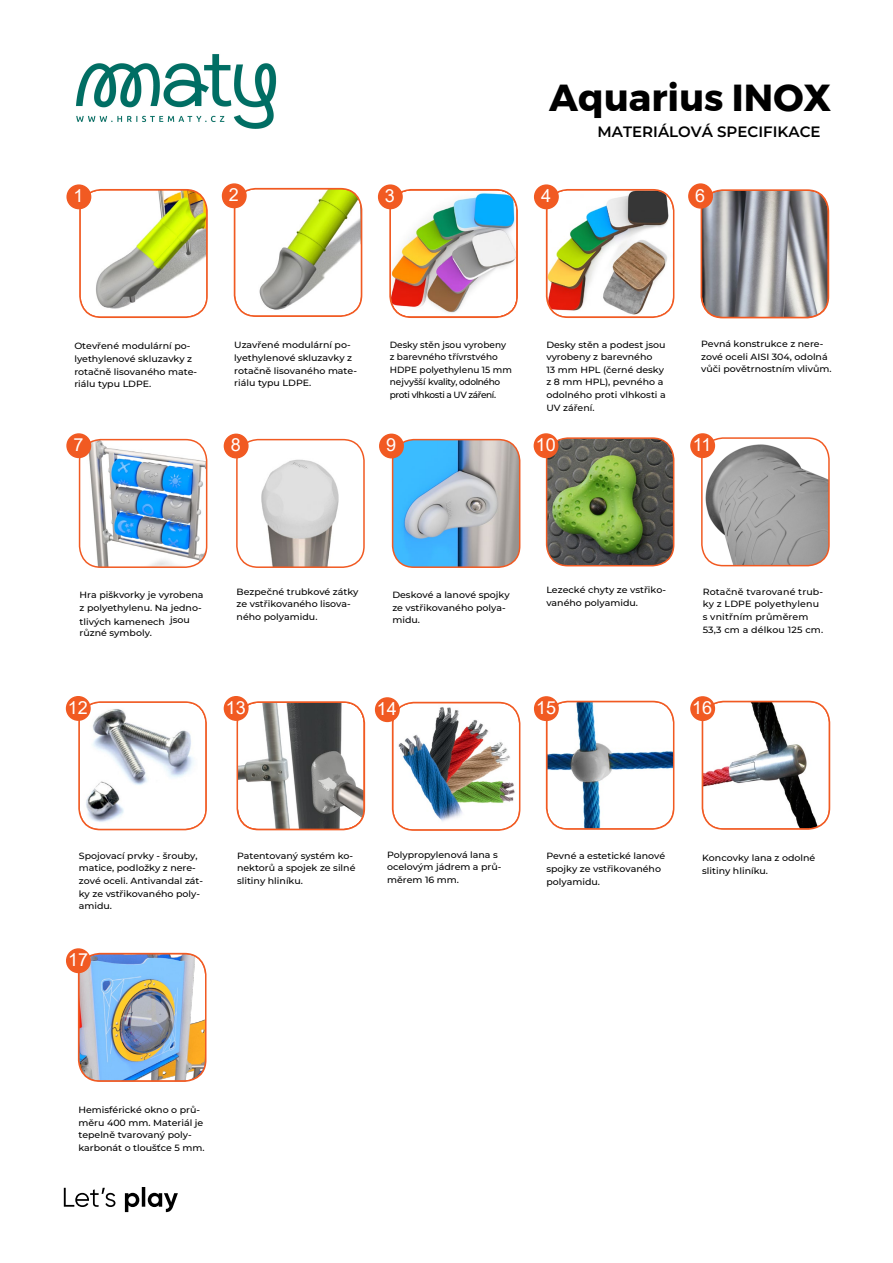
<style>
.page{position:relative;width:893px;height:1263px;background:#fff}
.page>*{position:absolute;margin:0;border:0;box-sizing:border-box;transform-origin:0 0}
.t1{font:700 37.5px "Montserrat";color:#000}
.t2{font:18px "Arial";color:#fff}
.t3{font:600 15px "Montserrat";color:#000}
.t4{font:500 9px/12.6px "Montserrat";color:#000;scale:1.05 1}
.t5{font:500 9px/12.6px "Montserrat";color:#000}
.s1{font-weight:700;color:#fff}
.s2{font-weight:700;font-size:18px;color:#fff}
</style>
<div class="page">
<svg style="left:82px;top:190px;width:125px;height:127px"></svg>
<div style="left:79px;top:189px;width:129px;height:129px;border:2px solid #f15a22;border-radius:21px"></div>
<svg style="left:234px;top:189px;width:128px;height:127px"></svg>
<div style="left:234px;top:188px;width:128px;height:129px;border:2px solid #f15a22;border-radius:21px"></div>
<img style="left:392px;top:190px;width:125px;height:127px">
<div style="left:389px;top:189px;width:129px;height:129px;border:2px solid #f15a22;border-radius:21px"></div>
<img style="left:547px;top:190px;width:127px;height:127px">
<div style="left:546px;top:189px;width:128px;height:129px;border:2px solid #f15a22;border-radius:21px"></div>
<svg style="left:701px;top:190px;width:127px;height:128px;background:#a1a1a4"></svg>
<div style="left:701px;top:189px;width:128px;height:129px;border:2px solid #f15a22;border-radius:21px"></div>
<img style="left:393px;top:440px;width:127px;height:127px">
<div style="left:392px;top:439px;width:128px;height:129px;border:2px solid #f15a22;border-radius:21px"></div>
<img style="left:239px;top:440px;width:124px;height:127px">
<div style="left:236px;top:439px;width:129px;height:129px;border:2px solid #f15a22;border-radius:21px"></div>
<img style="left:80px;top:440px;width:127px;height:127px">
<div style="left:79px;top:439px;width:128px;height:129px;border:2px solid #f15a22;border-radius:21px"></div>
<img style="left:547px;top:438px;width:127px;height:128px">
<div style="left:546px;top:437px;width:128px;height:129px;border:2px solid #f15a22;border-radius:21px"></div>
<img style="left:703px;top:440px;width:126px;height:126px">
<div style="left:701px;top:437px;width:129px;height:129px;border:2px solid #f15a22;border-radius:21px"></div>
<div style="left:67px;top:185px;width:24px;height:24px;background:#f15a22;border-radius:50%"></div>
<div style="left:66px;top:184px;width:25px;height:25px;border:2px solid #f15a22;border-radius:50%"></div>
<div style="left:224px;top:434px;width:24px;height:24px;background:#f15a22;border-radius:50%"></div>
<div style="left:224px;top:434px;width:25px;height:24px;border:2px solid #f15a22;border-radius:50%"></div>
<div style="left:379px;top:185px;width:23px;height:24px;background:#f15a22;border-radius:50%"></div>
<div style="left:378px;top:184px;width:25px;height:25px;border:2px solid #f15a22;border-radius:50%"></div>
<div style="left:534px;top:434px;width:24px;height:23px;background:#f15a22;border-radius:50%"></div>
<div style="left:534px;top:433px;width:24px;height:25px;border:2px solid #f15a22;border-radius:50%"></div>
<div style="left:689px;top:184px;width:23px;height:24px;background:#f15a22;border-radius:50%"></div>
<div style="left:688px;top:183px;width:25px;height:26px;border:2px solid #f15a22;border-radius:50%"></div>
<div style="left:223px;top:184px;width:23px;height:23px;background:#f15a22;border-radius:50%"></div>
<div style="left:222px;top:183px;width:25px;height:25px;border:2px solid #f15a22;border-radius:50%"></div>
<div style="left:380px;top:434px;width:23px;height:24px;background:#f15a22;border-radius:50%"></div>
<div style="left:379px;top:434px;width:25px;height:24px;border:2px solid #f15a22;border-radius:50%"></div>
<div style="left:535px;top:185px;width:23px;height:24px;background:#f15a22;border-radius:50%"></div>
<div style="left:534px;top:184px;width:25px;height:25px;border:2px solid #f15a22;border-radius:50%"></div>
<div style="left:691px;top:434px;width:23px;height:23px;background:#f15a22;border-radius:50%"></div>
<div style="left:690px;top:433px;width:25px;height:25px;border:2px solid #f15a22;border-radius:50%"></div>
<div style="left:67px;top:434px;width:23px;height:23px;background:#f15a22;border-radius:50%"></div>
<div style="left:66px;top:433px;width:25px;height:25px;border:2px solid #f15a22;border-radius:50%"></div>
<svg style="left:237px;top:702px;width:127px;height:128px"></svg>
<div style="left:237px;top:701px;width:128px;height:129px;border:2px solid #f15a22;border-radius:21px"></div>
<svg style="left:81px;top:702px;width:125px;height:128px"></svg>
<div style="left:78px;top:701px;width:129px;height:129px;border:2px solid #f15a22;border-radius:21px"></div>
<div style="left:67px;top:697px;width:23px;height:23px;background:#f15a22;border-radius:50%"></div>
<div style="left:66px;top:696px;width:25px;height:25px;border:2px solid #f15a22;border-radius:50%"></div>
<div style="left:224px;top:697px;width:24px;height:23px;background:#f15a22;border-radius:50%"></div>
<div style="left:224px;top:696px;width:25px;height:25px;border:2px solid #f15a22;border-radius:50%"></div>
<img style="left:395px;top:702px;width:125px;height:128px">
<div style="left:392px;top:702px;width:128px;height:129px;border:2px solid #f15a22;border-radius:21px"></div>
<div style="left:376px;top:698px;width:23px;height:23px;background:#f15a22;border-radius:50%"></div>
<div style="left:375px;top:697px;width:25px;height:25px;border:2px solid #f15a22;border-radius:50%"></div>
<svg style="left:549px;top:701px;width:125px;height:128px"></svg>
<div style="left:546px;top:701px;width:128px;height:129px;border:2px solid #f15a22;border-radius:21px"></div>
<div style="left:535px;top:697px;width:23px;height:23px;background:#f15a22;border-radius:50%"></div>
<div style="left:534px;top:696px;width:25px;height:25px;border:2px solid #f15a22;border-radius:50%"></div>
<svg style="left:702px;top:701px;width:127px;height:128px"></svg>
<div style="left:702px;top:701px;width:128px;height:129px;border:2px solid #f15a22;border-radius:21px"></div>
<div style="left:691px;top:697px;width:23px;height:23px;background:#f15a22;border-radius:50%"></div>
<div style="left:690px;top:696px;width:25px;height:25px;border:2px solid #f15a22;border-radius:50%"></div>
<img style="left:81px;top:953px;width:125px;height:128px">
<div style="left:78px;top:953px;width:128px;height:129px;border:2px solid #f15a22;border-radius:21px"></div>
<div style="left:67px;top:949px;width:23px;height:23px;background:#f15a22;border-radius:50%"></div>
<div style="left:66px;top:948px;width:25px;height:25px;border:2px solid #f15a22;border-radius:50%"></div>
<svg style="left:64px;top:1187px;width:114px;height:25px"></svg>
<img style="left:76px;top:54px;width:201px;height:75px">
<h1 class="t1" style="left:549px;top:67px;width:283px">Aquarius INOX</h1>
<h2 class="t2" style="left:74px;top:184px;width:12px">1</h2>
<h3 class="t3" style="left:598px;top:121px;width:249px">MATERIÁLOVÁ SPECIFIKACE<span class="s1">w</span><span class="s2">a</span></h3>
<h2 class="t2" style="left:229px;top:183px;width:12px">2</h2>
<h2 class="t2" style="left:695px;top:183px;width:12px">6</h2>
<h2 class="t2" style="left:385px;top:184px;width:12px">3</h2>
<h2 class="t2" style="left:541px;top:184px;width:12px">4</h2>
<p class="t4" style="left:74px;top:340px;width:118px">Otevřené modulární po&shy;lyethylenové skluzavky z rotačně lisovaného mate&shy;riálu typu LDPE.</p>
<p class="t4" style="left:234px;top:338px;width:118px">Uzavřené modulární po&shy;lyethylenové skluzavky z rotačně lisovaného mate&shy;riálu typu LDPE.</p>
<p class="t5" style="left:390px;top:338px;width:124px">Desky stěn jsou vyrobeny z barevného třívrstvého<br>HDPE polyethylenu 15 mm nejvyšší kvality, odolného proti vlhkosti a UV záření.</p>
<p class="t4" style="left:546px;top:338px;width:115px">Desky stěn a podest jsou vyrobeny z barevného<br>13 mm HPL (černé desky z 8 mm HPL), pevného a odolného proti vlhkosti a<br>UV záření.</p>
<p class="t4" style="left:701px;top:337px;width:126px">Pevná konstrukce z nere&shy;zové oceli AISI 304, odolná vůči povětrnostním vlivům.</p>
<h2 class="t2" style="left:73px;top:432px;width:12px">7</h2>
<h2 class="t2" style="left:693px;top:432px;width:20px">11</h2>
<h2 class="t2" style="left:536px;top:432px;width:22px">10</h2>
<h2 class="t2" style="left:231px;top:433px;width:12px">8</h2>
<h2 class="t2" style="left:386px;top:433px;width:12px">9</h2>
<p class="t4" style="left:80px;top:588px;width:120px">Hra piškvorky je vyrobena z polyethylenu. Na jedno-</p>
<p class="t4" style="left:80px;top:616px;width:107px;line-height:10.8px">tlivých kamenech jsou různé symboly.</p>
<p class="t4" style="left:237px;top:585px;width:118px">Bezpečné trubkové zátky ze vstřikovaného lisova&shy;ného polyamidu.</p>
<p class="t4" style="left:392px;top:588px;width:113px">Deskové a lanové spojky ze vstřikovaného polya&shy;midu.</p>
<p class="t4" style="left:546px;top:584px;width:115px">Lezecké chyty ze vstřiko&shy;vaného polyamidu.</p>
<p class="t4" style="left:703px;top:585px;width:116px">Rotačně tvarované trub&shy;ky z LDPE polyethylenu s vnitřním průměrem<br>53,3 cm a délkou 125 cm.</p>
<h2 class="t2" style="left:68px;top:695px;width:22px">12</h2>
<h2 class="t2" style="left:226px;top:695px;width:22px">13</h2>
<h2 class="t2" style="left:377px;top:696px;width:22px">14</h2>
<h2 class="t2" style="left:536px;top:695px;width:22px">15</h2>
<h2 class="t2" style="left:692px;top:695px;width:22px">16</h2>
<p class="t4" style="left:79px;top:849px;width:120px">Spojovací prvky - šrouby, matice, podložky z nere&shy;zové oceli. Antivandal zát&shy;ky ze vstřikovaného poly&shy;amidu.</p>
<p class="t4" style="left:237px;top:849px;width:114px">Patentovaný systém ko&shy;nektorů a spojek ze silné slitiny hliníku.</p>
<h2 class="t2" style="left:68px;top:947px;width:22px">17</h2>
<p class="t4" style="left:387px;top:848px;width:110px">Polypropylenová lana s ocelovým jádrem a prů&shy;měrem 16 mm.</p>
<p class="t4" style="left:546px;top:849px;width:115px">Pevné a estetické lanové spojky ze vstřikovaného polyamidu.</p>
<p class="t4" style="left:702px;top:851px;width:109px">Koncovky lana z odolné slitiny hliníku.</p>
<p class="t4" style="left:78px;top:1103px;width:122px">Hemisférické okno o prů&shy;měru 400 mm. Materiál je tepelně tvarovaný poly&shy;karbonát o tloušťce 5 mm.</p>
</div>
